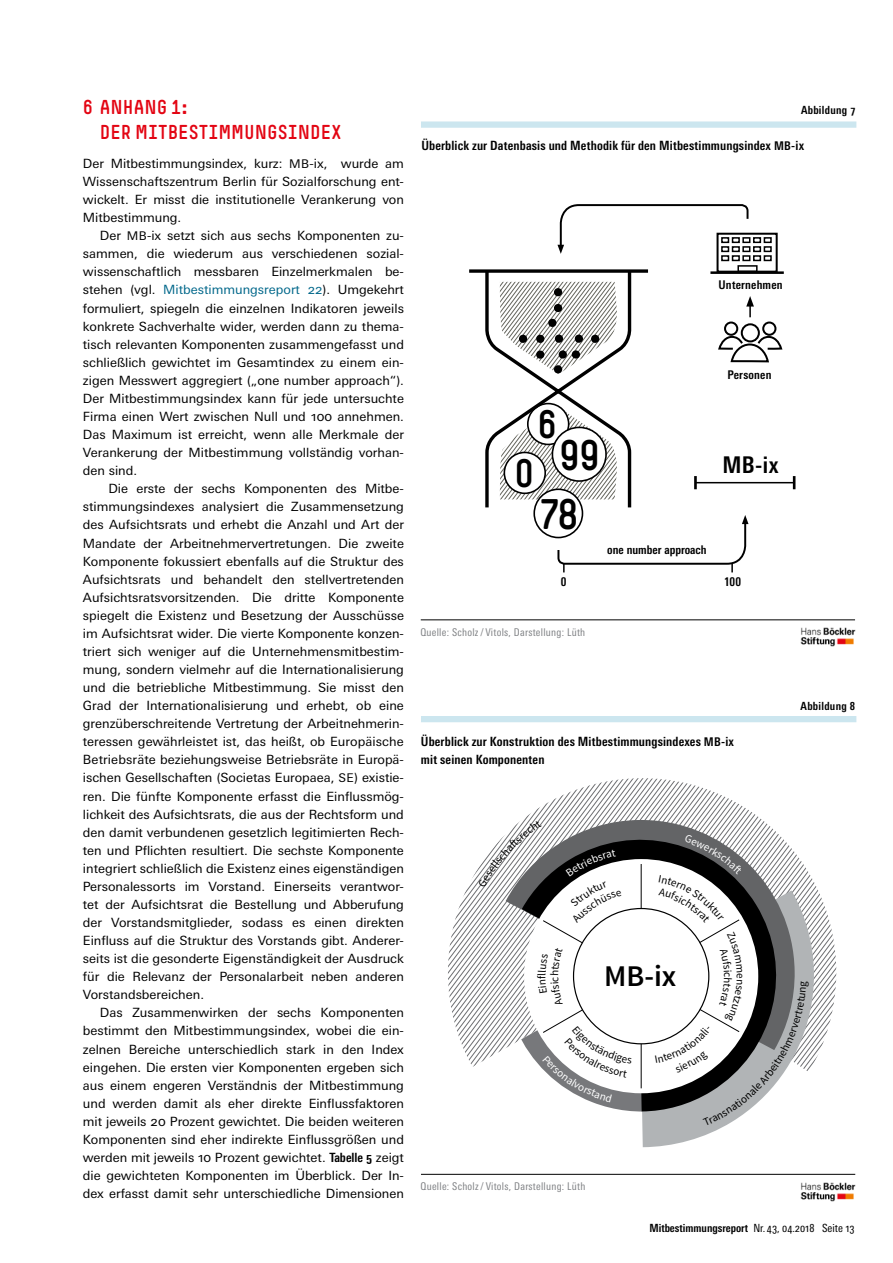
<style>
.page{position:relative;width:893px;height:1263px;background:#fff}
.page>*{position:absolute;margin:0;border:0;box-sizing:border-box;transform-origin:0 0}
.Copy_9pt{font:42px "Simple HBS";color:#000}
.Copy_9pt-2{font:39px "Simple HBS";color:#000}
.t1{font:600 30.15px "Source Sans Pro";color:#000}
.Copy_9pt-3{font:700 condensed 22.95px "Univers Next Pro";color:#000}
.t2{font:19.8px/25.5px "Simple HBS";letter-spacing:.005em;color:#e30513}
.Grundtext{font:12.75px/18px "Univers Next Pro";color:#000;text-align:justify}
.Grundtext_o_E{font:12.75px/18px "Univers Next Pro";color:#000;text-align:justify}
.Untertitel___AT{font:700 condensed 12.75px/18px "Univers Next Pro";letter-spacing:.01em;color:#000}
.Copy_9pt-4{font:700 condensed 12px "Univers Next Pro";letter-spacing:.01em;color:#000}
.t3{font:700 condensed 11.25px "Univers Next Pro";color:#000}
.t4{font:700 condensed 11.25px "Univers Next Pro";letter-spacing:.025em;color:#000}
.t5{font:11.25px "Source Sans Pro";color:#000}
.t6{font:condensed 10.65px "Univers Next Pro";letter-spacing:.025em;color:#808285}
.s1{font-size:12px}
.s2{color:#00678a}
.s3{font-weight:700;font-stretch:condensed}
.s4{font-weight:400}
</style>
<div class="page">
<svg style="left:642px;top:967px;width:195px;height:180px"></svg>
<hr style="left:421px;top:620px;width:434px;height:1px;background:#000">
<hr style="left:421px;top:1174px;width:434px;height:1px;background:#000">
<img style="left:801px;top:628px;width:54px;height:19px">
<img style="left:801px;top:1182px;width:54px;height:19px">
<svg style="left:469px;top:269px;width:15px;height:4px"></svg>
<hr style="left:695px;top:482px;width:99px;height:1px;background:#000">
<svg style="left:793px;top:476px;width:2px;height:13px"></svg>
<svg style="left:484px;top:204px;width:300px;height:368px"></svg>
<div style="left:421px;top:121px;width:435px;height:7px;background:#cce6ef"></div>
<div style="left:421px;top:716px;width:435px;height:6px;background:#cce6ef"></div>
<svg style="left:448px;top:778px;width:388px;height:348px"></svg>
<p class="t2" style="left:100px;top:94px;width:243px;text-indent:-17px">6 ANHANG 1:<br>DER MITBESTIMMUNGSINDEX</p>
<p class="Grundtext_o_E" style="left:83px;top:154px;width:323px">Der Mitbestimmungsindex, kurz: <span class="s1">MB</span>-ix, wurde am Wissenschaftszentrum Berlin für Sozialforschung ent&shy;wickelt. Er misst die institutionelle Verankerung von Mitbestimmung.</p>
<p class="Grundtext" style="left:83px;top:227px;width:323px;text-indent:17px">Der <span class="s1">MB</span>-ix setzt sich aus sechs Komponenten zu&shy;sammen, die wiederum aus verschiedenen sozial&shy;wissenschaftlich messbaren Einzelmerkmalen be&shy;stehen (vgl. <span class="s2">Mitbestimmungsreport 22</span>). Umgekehrt formuliert, spiegeln die einzelnen Indikatoren jeweils konkrete Sachverhalte wider, werden dann zu thema&shy;tisch relevanten Komponenten zusammengefasst und schließlich gewichtet im Gesamtindex zu einem ein&shy;zigen Messwert aggregiert („one number approach“).<br>Der Mitbestimmungsindex kann für jede untersuchte Firma einen Wert zwischen Null und 100 annehmen.<br>Das Maximum ist erreicht, wenn alle Merkmale der Verankerung der Mitbestimmung vollständig vorhan&shy;den sind.</p>
<p class="Grundtext" style="left:83px;top:480px;width:323px;text-indent:25px">Die erste der sechs Komponenten des Mitbe&shy;stimmungsindexes analysiert die Zusammensetzung des Aufsichtsrats und erhebt die Anzahl und Art der Mandate der Arbeitnehmervertretungen. Die zweite Komponente fokussiert ebenfalls auf die Struktur des Aufsichtsrats und behandelt den stellvertretenden Aufsichtsratsvorsitzenden. Die dritte Komponente spiegelt die Existenz und Besetzung der Ausschüsse im Aufsichtsrat wider. Die vierte Komponente konzen&shy;triert sich weniger auf die Unternehmensmitbestim&shy;mung, sondern vielmehr auf die Internationalisierung und die betriebliche Mitbestimmung. Sie misst den Grad der Internationalisierung und erhebt, ob eine grenzüberschreitende Vertretung der Arbeitnehmerin&shy;teressen gewährleistet ist, das heißt, ob Europäische Betriebsräte beziehungsweise Betriebsräte in Europä&shy;ischen Gesellschaften (Societas Europaea, <span class="s1">SE</span>) existie&shy;ren. Die fünfte Komponente erfasst die Einflussmög&shy;lichkeit des Aufsichtsrats, die aus der Rechtsform und den damit verbundenen gesetzlich legitimierten Rech&shy;ten und Pflichten resultiert. Die sechste Komponente integriert schließlich die Existenz eines eigenständigen Personalessorts im Vorstand. Einerseits verantwor&shy;tet der Aufsichtsrat die Bestellung und Abberufung der Vorstandsmitglieder, sodass es einen direkten Einfluss auf die Struktur des Vorstands gibt. Anderer&shy;seits ist die gesonderte Eigenständigkeit der Ausdruck für die Relevanz der Personalarbeit neben anderen Vorstandsbereichen.</p>
<p class="Grundtext" style="left:83px;top:1004px;width:323px;text-indent:17px">Das Zusammenwirken der sechs Komponenten bestimmt den Mitbestimmungsindex, wobei die ein&shy;zelnen Bereiche unterschiedlich stark in den Index eingehen. Die ersten vier Komponenten ergeben sich aus einem engeren Verständnis der Mitbestimmung und werden damit als eher direkte Einflussfaktoren mit jeweils 20 Prozent gewichtet. Die beiden weiteren Komponenten sind eher indirekte Einflussgrößen und werden mit jeweils 10 Prozent gewichtet. <span class="s3">Tabelle 5</span> zeigt die gewichteten Komponenten im Überblick. Der In&shy;dex erfasst damit sehr unterschiedliche Dimensionen</p>
<p class="t4" style="left:801px;top:103px;width:56px">Abbildung 7</p>
<p class="Untertitel___AT" style="left:421px;top:136px;width:384px">Überblick zur Datenbasis und Methodik für den Mitbestimmungsindex <span class="s1">MB</span>-ix</p>
<p class="Copy_9pt-4" style="left:719px;top:277px;width:65px">Unternehmen</p>
<p class="Copy_9pt-4" style="left:727px;top:368px;width:46px">Personen</p>
<p class="Copy_9pt-2" style="left:514px;top:451px;width:22px">0</p>
<p class="Copy_9pt-2" style="left:537px;top:402px;width:22px">6</p>
<p class="Copy_9pt" style="left:559px;top:431px;width:43px">99</p>
<p class="Copy_9pt" style="left:540px;top:490px;width:41px">78</p>
<p class="Copy_9pt-4" style="left:607px;top:543px;width:101px">one number approach</p>
<p class="Copy_9pt-3" style="left:722px;top:451px;width:58px">MB-ix</p>
<p class="Copy_9pt-4" style="left:561px;top:575px;width:7px">0</p>
<p class="Copy_9pt-4" style="left:724px;top:575px;width:18px">100</p>
<p class="t6" style="left:420px;top:626px;width:166px">Quelle: Scholz / Vitols, Darstellung: Lüth</p>
<p class="Untertitel___AT" style="left:421px;top:733px;width:315px">Überblick zur Konstruktion des Mitbestimmungsindexes <span class="s1">MB</span>-ix mit seinen Komponenten</p>
<p class="t4" style="left:801px;top:699px;width:56px">Abbildung 8</p>
<p class="t1" style="left:604px;top:957px;width:74px">MB-ix</p>
<p class="t5" style="left:747px;top:973px;width:7px;rotate:90deg">e</p>
<p class="t6" style="left:421px;top:1180px;width:166px">Quelle: Scholz / Vitols, Darstellung: Lüth</p>
<p class="t3" style="left:649px;top:1221px;width:207px">Mitbestimmungsreport <span class="s4">Nr. 43, 04.2018 Seite 13</span></p>
</div>
